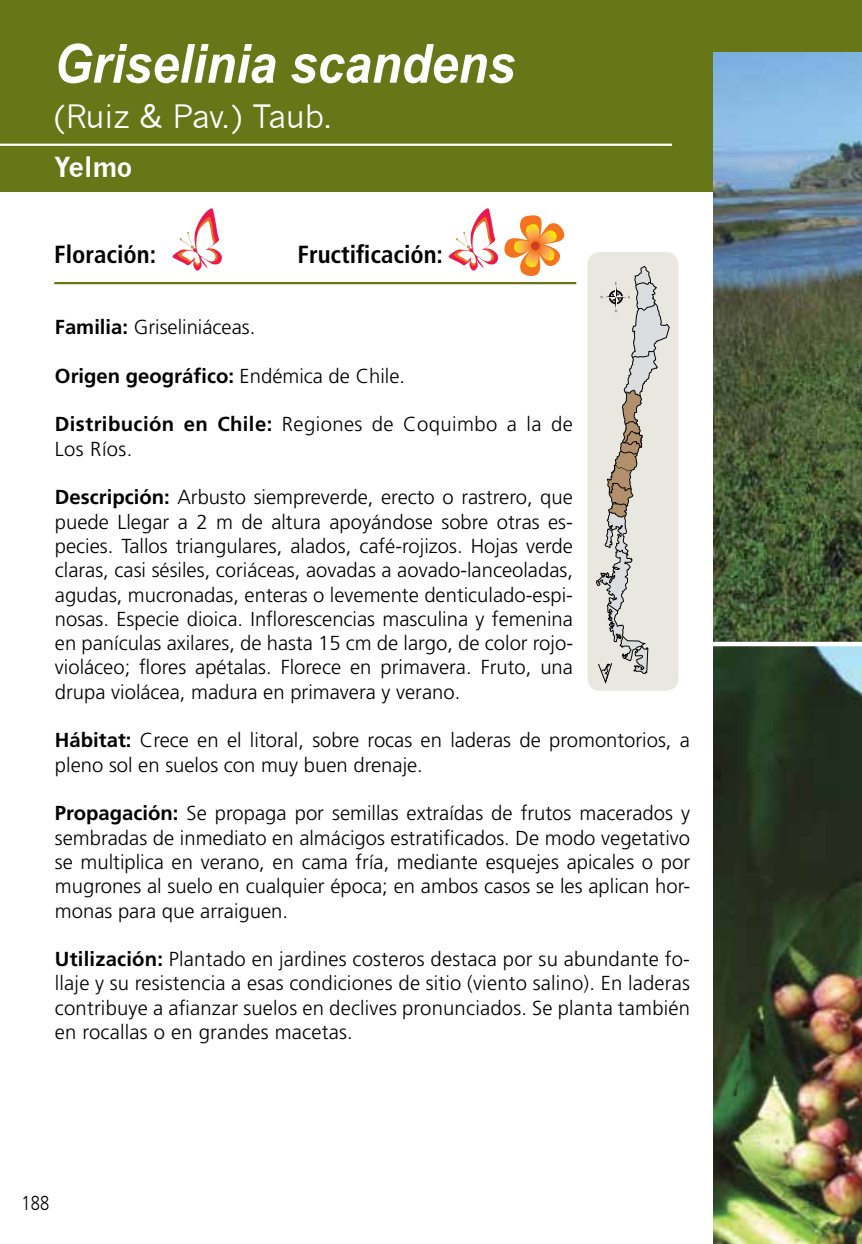
<style>
.page{position:relative;width:862px;height:1244px;background:#fff}
.page>*{position:absolute;margin:0;border:0;box-sizing:border-box;transform-origin:0 0}
.t1{font:italic 700 54px "Arial Narrow";color:#fff;scale:1.1 1}
.t2{font:31.5px "News Gothic";letter-spacing:-.01em;color:#fff}
.t3{font:700 27px "News Gothic";letter-spacing:-.01em;color:#fff}
.t4{font:700 condensed 24.75px "Frutiger LT Std";color:#000}
.t5{font:300 20.25px/24.3px "Frutiger LT Std";color:#000;text-align:justify}
.t6{font:300 20.25px/24.3px "Frutiger LT Std";letter-spacing:.02em;color:#000}
.t7{font:700 20.25px "Frutiger LT Std";color:#000}
.t8{font:300 20.25px "Frutiger LT Std";color:#000;scale:.81 1}
.s1{font-weight:700}
.s2{font-weight:300}
</style>
<div class="page">
<div style="left:0;top:0;width:713px;height:192px;background:#677718"></div>
<img style="left:713px;top:51px;width:148px;height:591px">
<div style="left:697px;top:0;width:164px;height:51px;background:#677718"></div>
<img style="left:713px;top:646px;width:148px;height:598px">
<div style="left:587px;top:252px;width:91px;height:439px;background:#e8e8e1;border-radius:13px"></div>
<svg style="left:596px;top:266px;width:73px;height:418px"></svg>
<hr style="left:0;top:144px;width:671px;height:2px;background:#fff">
<svg style="left:448px;top:208px;width:117px;height:68px"></svg>
<div style="left:530px;top:242px;width:9px;height:8px;background:#cd3e22;border-radius:50%"></div>
<svg style="left:172px;top:208px;width:50px;height:63px"></svg>
<hr style="left:54px;top:282px;width:522px;height:2px;background:#677718">
<h1 class="t1" style="left:54px;top:23px;width:420px">Griselinia scandens</h1>
<h2 class="t2" style="left:54px;top:98px;width:280px">(Ruiz &amp; Pav.) Taub.</h2>
<h3 class="t3" style="left:54px;top:151px;width:80px">Yelmo</h3>
<p class="t4" style="left:54px;top:240px;width:103px">Floración:</p>
<p class="t4" style="left:297px;top:240px;width:147px">Fructificación:</p>
<p class="t5" style="left:55px;top:315px;width:202px"><span class="s1">Familia:</span> Griseliniáceas.</p>
<p class="t7" style="left:55px;top:364px;width:351px">Origen geográfico: <span class="s2">Endémica de Chile.</span></p>
<p class="t6" style="left:55px;top:412px;width:519px"><span class="s1">Distribución en Chile:</span> Regiones de Coquimbo a la de<br>Los Ríos.</p>
<p class="t5" style="left:55px;top:485px;width:519px"><span class="s1">Descripción:</span> Arbusto siempreverde, erecto o rastrero, que puede Llegar a 2 m de altura apoyándose sobre otras es&shy;pecies. Tallos triangulares, alados, café-rojizos. Hojas verde claras, casi sésiles, coriáceas, aovadas a aovado-lanceoladas, agudas, mucronadas, enteras o levemente denticulado-espi&shy;nosas. Especie dioica. Inflorescencias masculina y femenina en panículas axilares, de hasta 15 cm de largo, de color rojo&shy;violáceo; flores apétalas. Florece en primavera. Fruto, una drupa violácea, madura en primavera y verano.</p>
<p class="t5" style="left:55px;top:728px;width:636px"><span class="s1">Hábitat:</span> Crece en el litoral, sobre rocas en laderas de promontorios, a pleno sol en suelos con muy buen drenaje.</p>
<p class="t5" style="left:55px;top:801px;width:636px"><span class="s1">Propagación:</span> Se propaga por semillas extraídas de frutos macerados y sembradas de inmediato en almácigos estratificados. De modo vegetativo se multiplica en verano, en cama fría, mediante esquejes apicales o por mugrones al suelo en cualquier época; en ambos casos se les aplican hor&shy;monas para que arraiguen.</p>
<p class="t5" style="left:55px;top:947px;width:636px"><span class="s1">Utilización:</span> Plantado en jardines costeros destaca por su abundante fo&shy;llaje y su resistencia a esas condiciones de sitio (viento salino). En laderas contribuye a afianzar suelos en declives pronunciados. Se planta también en rocallas o en grandes macetas.</p>
<p class="t8" style="left:22px;top:1191px;width:35px">188</p>
</div>
